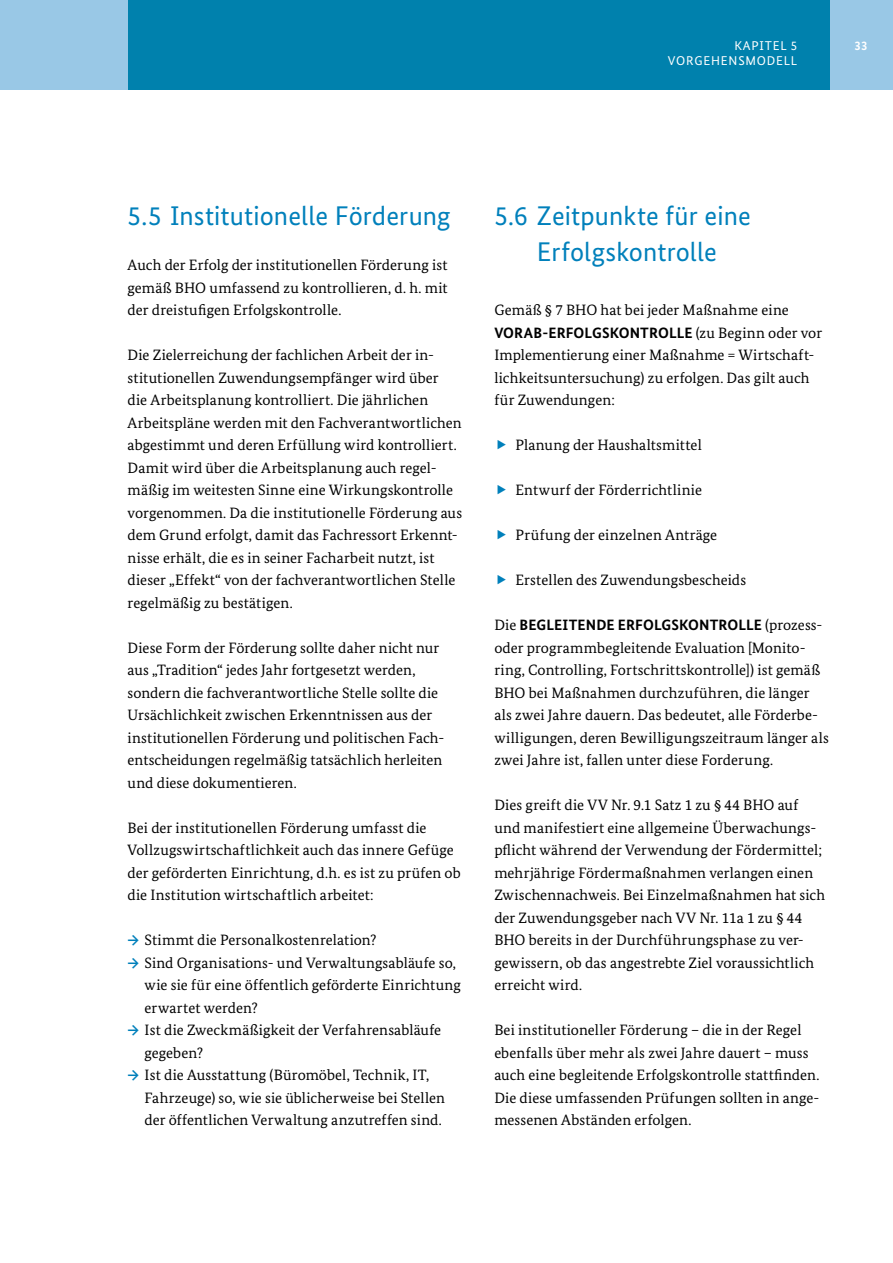
<style>
.page{position:relative;width:893px;height:1263px;background:#fff}
.page>*{position:absolute;margin:0;border:0;box-sizing:border-box;transform-origin:0 0}
.t1{font:27px/36px "Bundes Sans";letter-spacing:.005em;color:#0080bb;text-align:center}
.t2{font:15px/22.5px "Bundes Serif";letter-spacing:.005em;color:#000}
.t3{font:700 15px "Bundes Sans";letter-spacing:.01em;color:#000}
.t4{font:12.75px "Bundes Sans";letter-spacing:.06em;color:#fff}
.t5{font:700 12.75px "Bundes Sans";color:#fff}
.s1{font-family:"Bundes Sans";font-weight:700;color:#0080bb}
.s2{font-family:"Bundes Serif";font-weight:400}
</style>
<div class="page">
<div style="left:561px;top:0;width:332px;height:90px;background:#99c8e6"></div>
<div style="left:0;top:0;width:829px;height:90px;background:#0081ad"></div>
<div style="left:0;top:0;width:128px;height:90px;background:#99c8e6"></div>
<p class="t4" style="left:734px;top:37px;width:64px">KApITEL 5</p>
<p class="t5" style="left:855px;top:37px;width:15px">33</p>
<p class="t4" style="left:668px;top:53px;width:131px">VORGEHENSMODELL</p>
<h1 class="t1" style="left:128px;top:197px;width:325px">5.5 Institutionelle Förderung</h1>
<p class="t2" style="left:128px;top:253px;width:321px;text-align:justify">Auch der Erfolg der institutionellen Förderung ist gemäß BHO umfassend zu kontrollieren, d. h. mit der dreistufgen Erfolgskontrolle.</p>
<p class="t2" style="left:128px;top:343px;width:336px">Die Zielerreichung der fachlichen Arbeit der in&shy;stitutionellen Zuwendungsempfänger wird über<br>die Arbeitsplanung kontrolliert. Die jährlichen Arbeitspläne werden mit den Fachverantwortlichen abgestimmt und deren Erfüllung wird kontrolliert.<br>Damit wird über die Arbeitsplanung auch regel&shy;mäßig im weitesten Sinne eine Wirkungskontrolle vorgenommen. Da die institutionelle Förderung aus dem Grund erfolgt, damit das Fachressort Erkennt&shy;nisse erhält, die es in seiner Facharbeit nutzt, ist dieser „Effekt“ von der fachverantwortlichen Stelle regelmäßig zu bestätigen.</p>
<p class="t2" style="left:128px;top:636px;width:318px">Diese Form der Förderung sollte daher nicht nur aus „Tradition“ jedes Jahr fortgesetzt werden, sondern die fachverantwortliche Stelle sollte die Ursächlichkeit zwischen Erkenntnissen aus der institutionellen Förderung und politischen Fach&shy;entscheidungen regelmäßig tatsächlich herleiten und diese dokumentieren.</p>
<p class="t2" style="left:128px;top:816px;width:335px">Bei der institutionellen Förderung umfasst die Vollzugswirtschaftlichkeit auch das innere Gefüge der geförderten Einrichtung, d.h. es ist zu prüfen ob die Institution wirtschaftlich arbeitet:</p>
<p class="t2" style="left:128px;top:928px;width:250px"><span class="s1">→</span> Stimmt die Personalkostenrelation?</p>
<p class="t2" style="left:145px;top:951px;width:318px;text-indent:-17px"><span class="s1">→</span> Sind Organisations- und Verwaltungsabläufe so, wie sie für eine öffentlich geförderte Einrichtung erwartet werden?</p>
<p class="t2" style="left:145px;top:1018px;width:298px;text-indent:-17px"><span class="s1">→</span> Ist die Zweckmäßigkeit der Verfahrensabläufe gegeben?</p>
<p class="t2" style="left:145px;top:1063px;width:302px;text-indent:-17px"><span class="s1">→</span> Ist die Ausstattung (Büromöbel, Technik, IT,<br>Fahrzeuge) so, wie sie üblicherweise bei Stellen der öffentlichen Verwaltung anzutreffen sind.</p>
<h1 class="t1" style="left:494px;top:197px;width:258px">5.6 Zeitpunkte für eine<br>Erfolgskontrolle</h1>
<p class="t2" style="left:494px;top:298px;width:296px">Gemäß § 7 BHO hat bei jeder Maßnahme eine</p>
<p class="t3" style="left:494px;top:323px;width:329px">VORAB-ERFOLGSKONTROLLE <span class="s2">(zu Beginn oder vor</span></p>
<p class="t2" style="left:494px;top:343px;width:321px">Implementierung einer Maßnahme = Wirtschaft&shy;lichkeitsuntersuchung) zu erfolgen. Das gilt auch für Zuwendungen:</p>
<p class="t2" style="left:516px;top:433px;width:188px">Planung der Haushaltsmittel</p>
<p class="t2" style="left:516px;top:478px;width:188px">Entwurf der Förderrichtlinie</p>
<p class="t2" style="left:516px;top:523px;width:203px">Prüfung der einzelnen Anträge</p>
<p class="t2" style="left:516px;top:568px;width:232px">Erstellen des Zuwendungsbescheids</p>
<p class="t3" style="left:494px;top:616px;width:330px"><span class="s2">Die</span> BEGLEITENDE ERFOLGSKONTROLLE <span class="s2">(prozess-</span></p>
<p class="t2" style="left:494px;top:636px;width:336px">oder programmbegleitende Evaluation [Monito&shy;ring, Controlling, Fortschrittskontrolle]) ist gemäß BHO bei Maßnahmen durchzuführen, die länger als zwei Jahre dauern. Das bedeutet, alle Förderbe&shy;willigungen, deren Bewilligungszeitraum länger als zwei Jahre ist, fallen unter diese Forderung.</p>
<p class="t2" style="left:494px;top:793px;width:332px">Dies greift die VV Nr. 9.1 Satz 1 zu § 44 BHO auf und manifestiert eine allgemeine Überwachungs&shy;pficht während der Verwendung der Fördermittel; mehrjährige Fördermaßnahmen verlangen einen Zwischennachweis. Bei Einzelmaßnahmen hat sich der Zuwendungsgeber nach VV Nr. 11a 1 zu § 44<br>BHO bereits in der Durchführungsphase zu ver&shy;gewissern, ob das angestrebte Ziel voraussichtlich erreicht wird.</p>
<p class="t2" style="left:494px;top:1018px;width:327px">Bei institutioneller Förderung – die in der Regel ebenfalls über mehr als zwei Jahre dauert – muss auch eine begleitende Erfolgskontrolle stattfnden.<br>Die diese umfassenden Prüfungen sollten in ange&shy;messenen Abständen erfolgen.</p>
</div>
